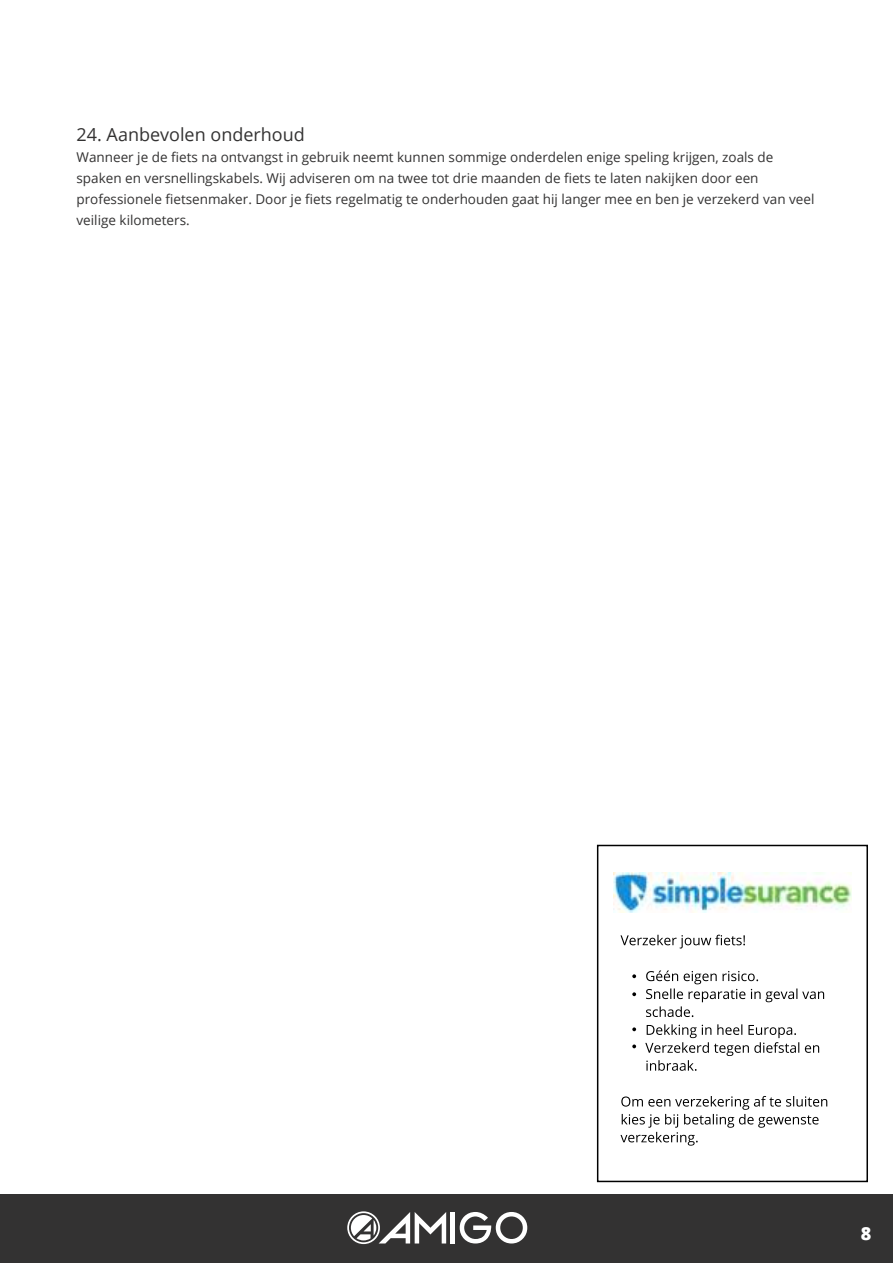
<style>
.page{position:relative;width:893px;height:1263px;background:#fff}
.page>*{position:absolute;margin:0;border:0;box-sizing:border-box;transform-origin:0 0}
.t1{font:18px "Open Sans";color:#333232}
.t2{font:800 18px "Open Sans";color:#fff}
.t3{font:13.5px/21px "Open Sans";color:#333232}
</style>
<div class="page">
<div style="left:0;top:1194px;width:893px;height:69px;background:#333232"></div>
<hr style="left:451px;top:1212px;width:4px;height:31px;background:#fff">
<svg style="left:460px;top:1212px;width:67px;height:31px"></svg>
<svg style="left:347px;top:1211px;width:99px;height:33px"></svg>
<div style="left:597px;top:845px;width:271px;height:337px;border:2px solid #000"></div>
<svg style="left:620px;top:1096px;width:207px;height:49px"></svg>
<svg style="left:645px;top:1024px;width:174px;height:47px"></svg>
<svg style="left:646px;top:970px;width:178px;height:47px"></svg>
<svg style="left:620px;top:935px;width:125px;height:13px"></svg>
<img style="left:614px;top:872px;width:237px;height:40px">
<svg style="left:632px;top:1027px;width:4px;height:4px"></svg>
<svg style="left:632px;top:974px;width:4px;height:4px"></svg>
<svg style="left:632px;top:992px;width:4px;height:4px"></svg>
<svg style="left:632px;top:1044px;width:4px;height:4px"></svg>
<h1 class="t1" style="left:77px;top:128px;width:230px">24. Aanbevolen onderhoud</h1>
<p class="t3" style="left:77px;top:147px;width:739px">Wanneer je de fiets na ontvangst in gebruik neemt kunnen sommige onderdelen enige speling krijgen, zoals de spaken en versnellingskabels. Wij adviseren om na twee tot drie maanden de fiets te laten nakijken door een professionele fietsenmaker. Door je fiets regelmatig te onderhouden gaat hij langer mee en ben je verzekerd van veel veilige kilometers.</p>
<h1 class="t2" style="left:861px;top:1224px;width:12px">8</h1>
</div>
